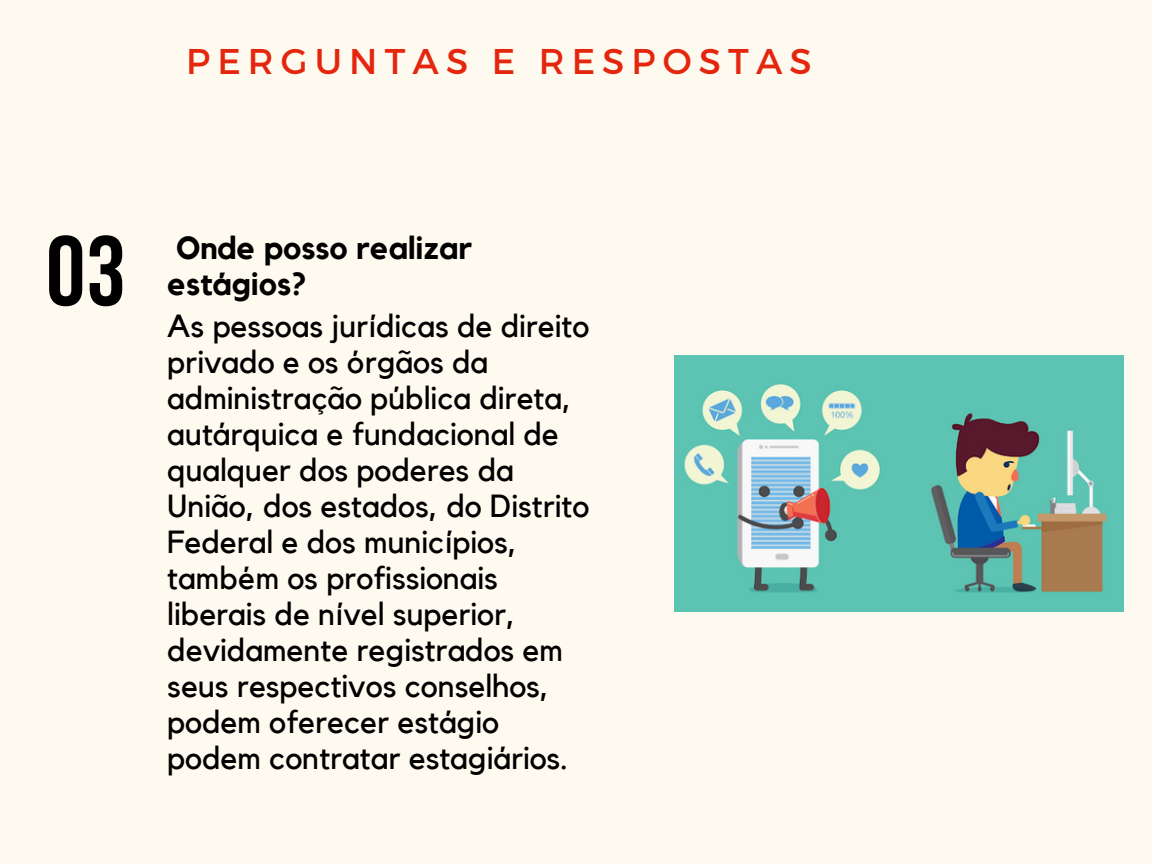
<style>
.page{position:relative;width:1152px;height:864px;background:#fffaef}
.page>*{position:absolute;margin:0;border:0;box-sizing:border-box;transform-origin:0 0}
.t1{font:700 99.15px "Bebas Neue";color:#000}
.t2{font:35.7px "Montserrat";letter-spacing:.2em;color:#e4260e}
.t3{font:31.95px/36px "Kollektif";color:#000}
.t4{font:700 31.95px/36px "Kollektif";color:#000}
</style>
<div class="page">
<img style="left:674px;top:355px;width:449px;height:257px">
<p class="t2" style="left:186px;top:38px;width:627px">PERGUNTAS E RESPOSTAS</p>
<h1 class="t1" style="left:46px;top:231px;width:81px">03</h1>
<p class="t4" style="left:167px;top:231px;width:306px">Onde posso realizar estágios?</p>
<p class="t3" style="left:167px;top:309px;width:423px">As pessoas jurídicas de direito privado e os órgãos da administração pública direta, autárquica e fundacional de qualquer dos poderes da<br>União, dos estados, do Distrito<br>Federal e dos municípios, também os profissionais liberais de nível superior, devidamente registrados em seus respectivos conselhos, podem oferecer estágio podem contratar estagiários.</p>
</div>
